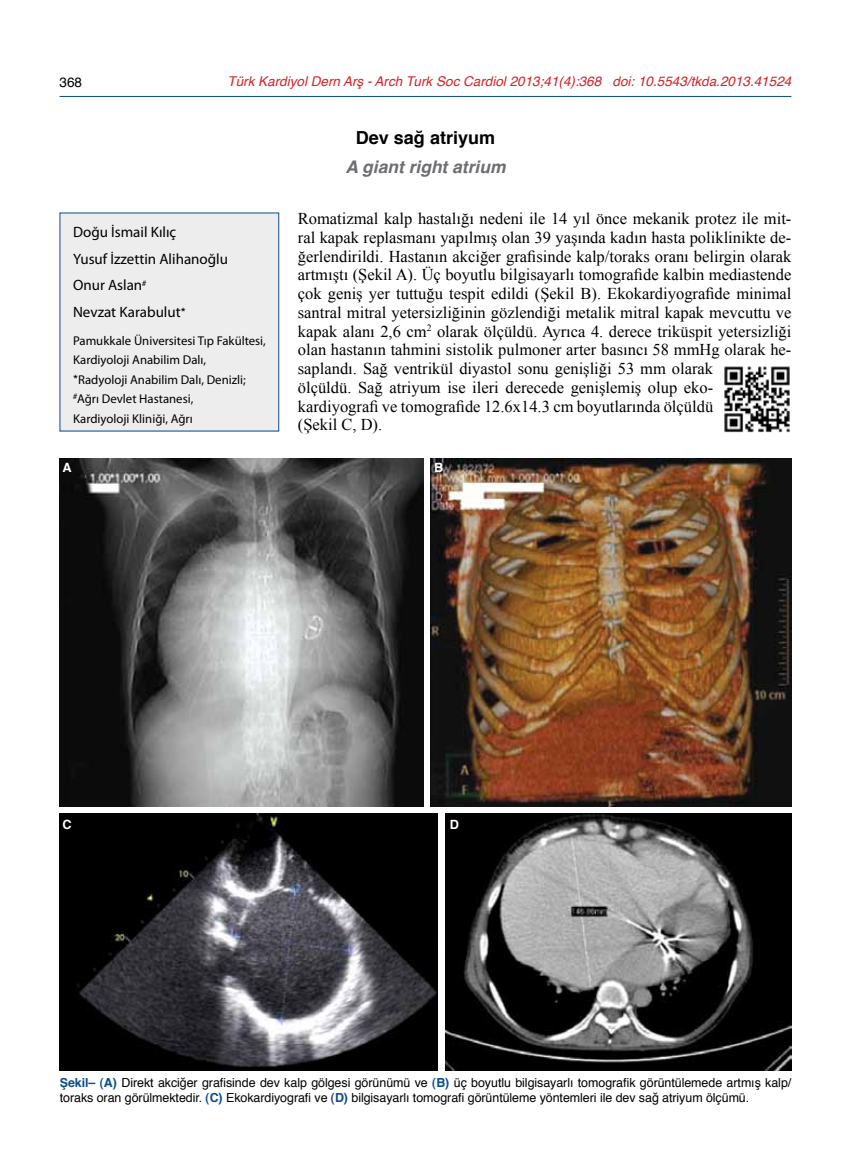
<style>
.page{position:relative;width:851px;height:1170px;background:#fff}
.page>*{position:absolute;margin:0;border:0;box-sizing:border-box;transform-origin:0 0}
.t1{font:700 18px "Helvetica";color:#000}
.t2{font:italic 700 17.4px "Helvetica";color:#6d6e71}
.t3{font:16.5px/18.8px "Times New Roman";color:#000}
.t4{font:15px/26.5px "Myriad Pro";color:#000}
.t5{font:italic 13.5px "Helvetica";color:#d2232a}
.t6{font:13.5px "Helvetica";color:#000}
.t7{font:12.75px/19.5px "Myriad Pro";color:#000}
.t8{font:700 12.75px "Helvetica";color:#fff}
.t9{font:12.45px/15.6px "Helvetica";letter-spacing:-.005em;color:#000}
.s1{font-family:"Helvetica";font-size:12.9px}
.s2{font-weight:700;color:#0c4c88}
</style>
<div class="page">
<div style="left:60px;top:213px;width:219px;height:218px;background:#ededee"></div>
<hr style="left:60px;top:96px;width:731px;height:1px;background:#0c4c88">
<img style="left:59px;top:458px;width:364px;height:348px">
<img style="left:430px;top:458px;width:361px;height:348px">
<img style="left:60px;top:813px;width:731px;height:257px">
<div style="left:438px;top:813px;width:6px;height:260px;background:#fff"></div>
<img style="left:724px;top:366px;width:66px;height:67px">
<p class="t6" style="left:60px;top:73px;width:24px">368</p>
<p class="t5" style="left:227px;top:71px;width:565px">Türk Kardiyol Dern Arş - Arch Turk Soc Cardiol 2013;41(4):368 doi: 10.5543/tkda.2013.41524</p>
<p class="t1" style="left:356px;top:125px;width:141px">Dev sağ atriyum</p>
<p class="t2" style="left:345px;top:152px;width:161px">A giant right atrium</p>
<p class="t4" style="left:73px;top:219px;width:156px">Doğu İsmail Kılıç<br>Yusuf İzzettin Alihanoğlu<br>Onur Aslan<sup>#<br></sup>Nevzat Karabulut<span class="s1">*</span></p>
<p class="t7" style="left:73px;top:331px;width:194px">Pamukkale Üniversitesi Tıp Fakültesi,<br>Kardiyoloji Anabilim Dalı,<br><span class="s1">*</span>Radyoloji Anabilim Dalı, Denizli; <sup>#</sup>Ağrı Devlet Hastanesi,<br>Kardiyoloji Kliniği, Ağrı</p>
<p class="t8" style="left:62px;top:459px;width:11px">A</p>
<p class="t3" style="left:298px;top:209px;width:495px">Romatizmal kalp hastalığı nedeni ile 14 yıl önce mekanik protez ile mit&shy;ral kapak replasmanı yapılmış olan 39 yaşında kadın hasta poliklinikte de&shy;ğerlendirildi. Hastanın akciğer grafisinde kalp/toraks oranı belirgin olarak artmıştı (Şekil A). Üç boyutlu bilgisayarlı tomografide kalbin mediastende çok geniş yer tuttuğu tespit edildi (Şekil B). Ekokardiyografide minimal santral mitral yetersizliğinin gözlendiği metalik mitral kapak mevcuttu ve kapak alanı 2,6 cm<sup>2</sup> olarak ölçüldü. Ayrıca 4. derece triküspit yetersizliği olan hastanın tahmini sistolik pulmoner arter basıncı 58 mmHg olarak he&shy;saplandı. Sağ ventrikül diyastol sonu genişliği 53 mm olarak<br>ölçüldü. Sağ atriyum ise ileri derecede genişlemiş olup eko&shy;kardiyografi ve tomografide 12.6x14.3 cm boyutlarında ölçüldü<br>(Şekil C, D).</p>
<p class="t8" style="left:434px;top:459px;width:11px">B</p>
<p class="t8" style="left:62px;top:815px;width:11px">C</p>
<p class="t8" style="left:450px;top:815px;width:11px">D</p>
<p class="t9" style="left:60px;top:1074px;width:733px"><span class="s2">Şekil– (A)</span> Direkt akciğer grafisinde dev kalp gölgesi görünümü ve <span class="s2">(B)</span> üç boyutlu bilgisayarlı tomografik görüntülemede artmış kalp/ toraks oran görülmektedir. <span class="s2">(C)</span> Ekokardiyografi ve <span class="s2">(D)</span> bilgisayarlı tomografi görüntüleme yöntemleri ile dev sağ atriyum ölçümü.</p>
</div>
